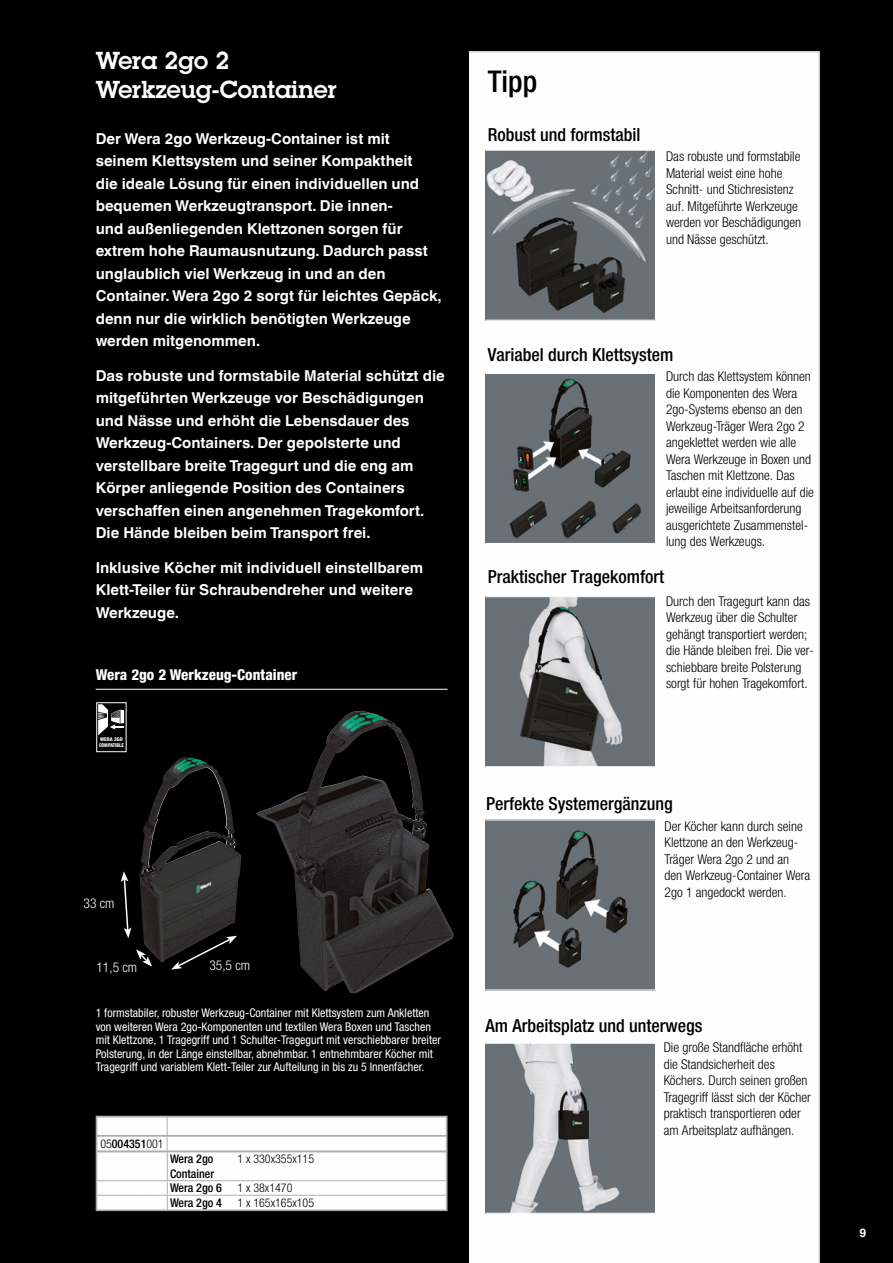
<style>
.page{position:relative;width:893px;height:1263px;background:#000}
.page>*{position:absolute;margin:0;border:0;box-sizing:border-box;transform-origin:0 0}
.t1{font:500 condensed 30px "Helvetica Neue LTW1 G";color:#000}
.t2{font:600 24px/28.8px "Lubalin Graph Std";color:#fefefe}
.t3{font:500 condensed 18px "Helvetica Neue LTW1 G";color:#000}
.t4{font:700 15px/22.5px "Helvetica World";color:#fefefe}
.t5{font:800 condensed 15px "Helvetica Neue LTW1 G";color:#fefefe}
.t6{font:300 condensed 13.5px/16.5px "Helvetica Neue LTW1 G";color:#000}
.t7{font:300 condensed 13.5px "Helvetica Neue LTW1 G";color:#fefefe}
.t8{font:condensed 12px/13.5px "Helvetica Neue LTW1 G";color:#fefefe}
.t9{font:500 condensed 12px/14.4px "Helvetica Neue LTW1 G";color:#000}
.t10{font:300 condensed 12px "Helvetica Neue LTW1 G";color:#000}
.t11{font:700 12px "Helvetica World";color:#fefefe}
.t12{font:800 condensed 5.25px/6.1px "Helvetica Neue LT Std";color:#fefefe}
.s1{font-weight:300}
</style>
<div class="page">
<div style="left:468px;top:51px;width:352px;height:1212px;background:#fefefe"></div>
<div style="left:96px;top:702px;width:30px;height:50px;border:1px solid #fefefe"></div>
<svg style="left:98px;top:704px;width:26px;height:31px"></svg>
<svg style="left:96px;top:1116px;width:352px;height:95px"></svg>
<hr style="left:167px;top:1209px;width:70px;height:2px;background:#afafaf">
<hr style="left:237px;top:1209px;width:211px;height:2px;background:#afafaf">
<svg style="left:121px;top:871px;width:10px;height:67px"></svg>
<svg style="left:171px;top:962px;width:17px;height:7px"></svg>
<svg style="left:136px;top:949px;width:16px;height:18px"></svg>
<img style="left:487px;top:821px;width:167px;height:167px">
<div style="left:485px;top:819px;width:171px;height:171px;border:1px solid #fefefe"></div>
<img style="left:487px;top:1045px;width:167px;height:167px">
<div style="left:485px;top:1043px;width:171px;height:171px;border:1px solid #fefefe"></div>
<img style="left:487px;top:598px;width:167px;height:167px">
<div style="left:485px;top:596px;width:171px;height:171px;border:1px solid #fefefe"></div>
<img style="left:487px;top:375px;width:167px;height:167px">
<div style="left:485px;top:373px;width:171px;height:171px;border:1px solid #fefefe"></div>
<img style="left:487px;top:152px;width:167px;height:167px">
<div style="left:485px;top:150px;width:171px;height:171px;border:1px solid #fefefe"></div>
<img style="left:256px;top:711px;width:198px;height:282px">
<img style="left:140px;top:757px;width:101px;height:205px">
<hr style="left:96px;top:689px;width:352px;height:1px;background:#fefefe">
<h2 class="t2" style="left:96px;top:46px;width:243px">Wera 2go 2<br>Werkzeug-Container</h2>
<p class="t4" style="left:96px;top:127px;width:348px">Der Wera 2go Werkzeug-Container ist mit seinem Klettsystem und seiner Kompaktheit<br>die ideale Lösung für einen individuellen und bequemen Werkzeugtransport. Die innen-<br>und außenliegenden Klettzonen sorgen für extrem hohe Raumausnutzung. Dadurch passt unglaublich viel Werkzeug in und an den Container. Wera 2go 2 sorgt für leichtes Gepäck, denn nur die wirklich benötigten Werkzeuge werden mitgenommen.</p>
<p class="t4" style="left:96px;top:364px;width:351px">Das robuste und formstabile Material schützt die mitgeführten Werkzeuge vor Beschädigungen und Nässe und erhöht die Lebensdauer des Werkzeug-Containers. Der gepolsterte und verstellbare breite Tragegurt und die eng am Körper anliegende Position des Containers verschaffen einen angenehmen Tragekomfort.<br>Die Hände bleiben beim Transport frei.</p>
<p class="t4" style="left:96px;top:556px;width:329px">Inklusive Köcher mit individuell einstellbarem<br>Klett-Teiler für Schraubendreher und weitere<br>Werkzeuge.</p>
<p class="t5" style="left:96px;top:666px;width:203px">Wera 2go 2 Werkzeug-Container</p>
<p class="t12" style="left:99px;top:736px;width:26px">WERA 2GO<br>COMPATIBLE</p>
<p class="t7" style="left:84px;top:895px;width:32px">33 cm</p>
<p class="t7" style="left:96px;top:959px;width:42px">11,5 cm</p>
<p class="t7" style="left:209px;top:957px;width:42px">35,5 cm</p>
<p class="t8" style="left:96px;top:1006px;width:347px">1 formstabiler, robuster Werkzeug-Container mit Klettsystem zum Ankletten von weiteren Wera 2go-Komponenten und textilen Wera Boxen und Taschen mit Klettzone, 1 Tragegriff und 1 Schulter-Tragegurt mit verschiebbarer breiter Polsterung, in der Länge einstellbar, abnehmbar. 1 entnehmbarer Köcher mit Tragegriff und variablem Klett-Teiler zur Aufteilung in bis zu 5 Innenfächer.</p>
<p class="t9" style="left:100px;top:1136px;width:65px"><span class="s1">05</span>004351<span class="s1">001</span></p>
<p class="t9" style="left:170px;top:1152px;width:46px">Wera 2go<br>Container</p>
<p class="t10" style="left:237px;top:1152px;width:78px">1 x 330x355x115</p>
<p class="t9" style="left:170px;top:1181px;width:53px">Wera 2go 6</p>
<p class="t10" style="left:237px;top:1181px;width:56px">1 x 38x1470</p>
<p class="t9" style="left:170px;top:1195px;width:53px">Wera 2go 4</p>
<p class="t10" style="left:237px;top:1195px;width:78px">1 x 165x165x105</p>
<h1 class="t1" style="left:488px;top:63px;width:51px">Tipp</h1>
<h3 class="t3" style="left:488px;top:124px;width:154px">Robust und formstabil</h3>
<p class="t6" style="left:666px;top:148px;width:137px">Das robuste und formstabile<br>Material weist eine hohe<br>Schnitt- und Stichresistenz auf. Mitgeführte Werkzeuge werden vor Beschädigungen und Nässe geschützt.</p>
<h3 class="t3" style="left:488px;top:344px;width:187px">Variabel durch Klettsystem</h3>
<p class="t6" style="left:666px;top:368px;width:149px">Durch das Klettsystem können die Komponenten des Wera<br>2go-Systems ebenso an den<br>Werkzeug-Träger Wera 2go 2 angeklettet werden wie alle<br>Wera Werkzeuge in Boxen und<br>Taschen mit Klettzone. Das erlaubt eine individuelle auf die jeweilige Arbeitsanforderung ausgerichtete Zusammenstel&shy;lung des Werkzeugs.</p>
<h3 class="t3" style="left:488px;top:566px;width:178px">Praktischer Tragekomfort</h3>
<p class="t6" style="left:666px;top:593px;width:149px">Durch den Tragegurt kann das<br>Werkzeug über die Schulter gehängt transportiert werden; die Hände bleiben frei. Die ver&shy;schiebbare breite Polsterung sorgt für hohen Tragekomfort.</p>
<h3 class="t3" style="left:486px;top:793px;width:188px">Perfekte Systemergänzung</h3>
<p class="t6" style="left:664px;top:818px;width:147px">Der Köcher kann durch seine<br>Klettzone an den Werkzeug-<br>Träger Wera 2go 2 und an den Werkzeug-Container Wera<br>2go 1 angedockt werden.</p>
<h3 class="t3" style="left:485px;top:1014px;width:218px">Am Arbeitsplatz und unterwegs</h3>
<p class="t6" style="left:664px;top:1039px;width:149px">Die große Standfläche erhöht die Standsicherheit des<br>Köchers. Durch seinen großen<br>Tragegriff lässt sich der Köcher praktisch transportieren oder am Arbeitsplatz aufhängen.</p>
<p class="t11" style="left:859px;top:1225px;width:8px">9</p>
</div>
